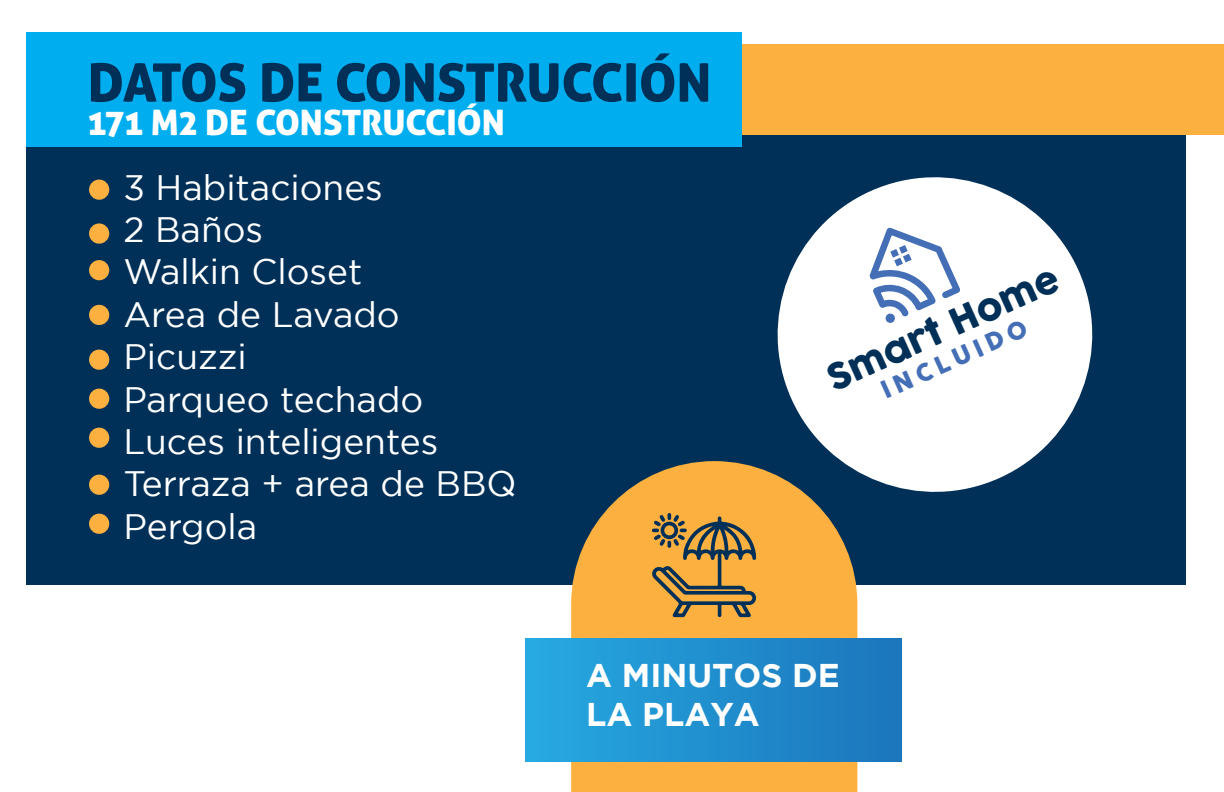
<style>
.page{position:relative;width:1224px;height:792px;background:#fff}
.page>*{position:absolute;margin:0;border:0;box-sizing:border-box;transform-origin:0 0}
.t1{font:52.9px "Aller Display";color:#003057}
.t2{font:35.3px/42.4px "Gotham";color:#fff}
.t3{font:35.2px "Cocogoose";color:#003057}
.t4{font:35px "Aller Display";color:#fff}
.t5{font:700 32.8px/39.4px "Gotham";color:#fff}
.t6{font:23.8px "Cocogoose";color:#446eb6}
</style>
<div class="page">
<div style="left:26px;top:122px;width:1159px;height:463px;background:#003057"></div>
<div style="left:713px;top:44px;width:511px;height:91px;background:#fbb040"></div>
<div style="left:26px;top:32px;width:715px;height:115px;background:#00aeef"></div>
<div style="left:89px;top:180px;width:20px;height:20px;background:#fbb040;border-radius:50%"></div>
<div style="left:89px;top:223px;width:20px;height:21px;background:#fbb040;border-radius:50%"></div>
<div style="left:89px;top:260px;width:20px;height:20px;background:#fbb040;border-radius:50%"></div>
<div style="left:89px;top:305px;width:20px;height:20px;background:#fbb040;border-radius:50%"></div>
<div style="left:89px;top:350px;width:20px;height:20px;background:#fbb040;border-radius:50%"></div>
<div style="left:89px;top:389px;width:20px;height:20px;background:#fbb040;border-radius:50%"></div>
<div style="left:89px;top:428px;width:20px;height:20px;background:#fbb040;border-radius:50%"></div>
<div style="left:89px;top:475px;width:20px;height:20px;background:#fbb040;border-radius:50%"></div>
<div style="left:89px;top:514px;width:20px;height:20px;background:#fbb040;border-radius:50%"></div>
<svg style="left:571px;top:461px;width:286px;height:331px;background:#d99f43"></svg>
<svg style="left:652px;top:513px;width:104px;height:104px"></svg>
<div style="left:525px;top:638px;width:376px;height:123px;background:linear-gradient(to right,#26a9e1,#1b75bc)"></div>
<svg style="left:756px;top:177px;width:337px;height:337px;fill:#fff"></svg>
<svg style="left:870px;top:228px;width:91px;height:96px;background:#cad6ea"></svg>
<h1 class="t1" style="left:88px;top:49px;width:625px">DATOS DE CONSTRUCCIÓN</h1>
<p class="t4" style="left:88px;top:100px;width:419px">171 M2 DE CONSTRUCCIÓN</p>
<p class="t2" style="left:123px;top:166px;width:395px">3 Habitaciones<br>2 Baños<br>Walkin Closet<br>Area de Lavado<br>Picuzzi<br>Parqueo techado<br>Luces inteligentes<br>Terraza + area de BBQ<br>Pergola</p>
<p class="t3" style="left:819px;top:357px;width:252px;rotate:-24deg">Smart Home</p>
<p class="t6" style="left:875px;top:376px;width:159px;rotate:-24deg">INCLUIDO</p>
<p class="t5" style="left:586px;top:655px;width:255px">A MINUTOS DE<br>LA PLAYA</p>
</div>
